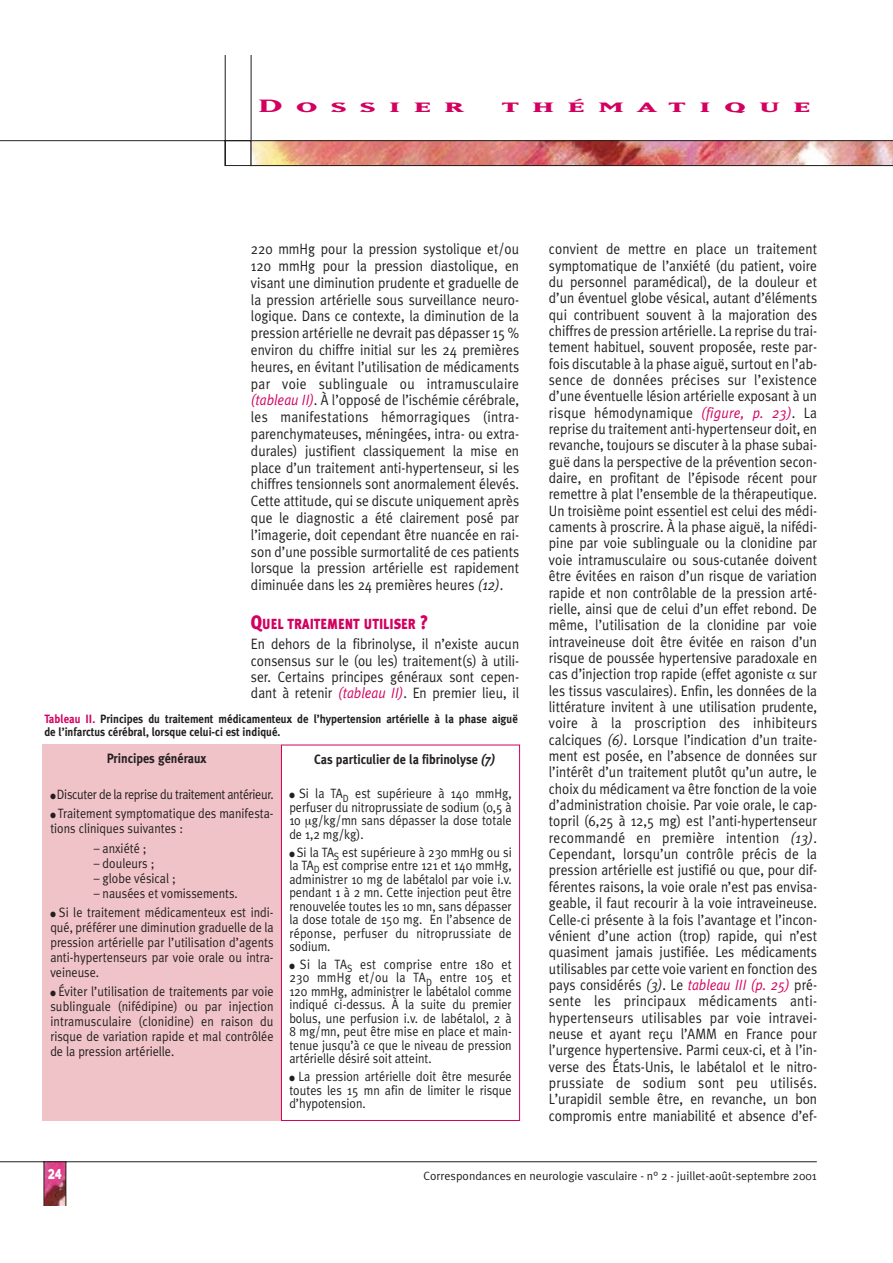
<style>
.page{position:relative;width:893px;height:1263px;background:#fff}
.page>*{position:absolute;margin:0;border:0;box-sizing:border-box;transform-origin:0 0}
.t1{font:21px "Matrix Bold Small Caps";letter-spacing:.31em;color:#d30060;scale:2 1}
.t2{font:15px/16.4px "Meta Plus Normal";color:#231f1f;text-align:justify;scale:.9 1}
.t3{font:15px "Typeface Six";color:#fff;scale:.8 1}
.t4{font:900 14.7px "Meta Plus";color:#d30060;scale:.85 1}
.t5{font:13.5px/13.5px "Meta Plus Normal";color:#231f1f;text-align:justify;scale:.9 1}
.t6{font:13.5px/19.2px "Meta Plus Normal";letter-spacing:-.025em;color:#231f1f;scale:.9 1}
.t7{font:700 13.5px "Meta Plus";color:#231f1f;scale:.9 1}
.t8{font:700 12px/13.5px "Meta Plus";color:#231f1f;scale:.9 1}
.t9{font:12px "Meta Plus Normal";color:#231f1f}
.s1{font-style:italic;color:#d30060}
.s2{font-style:italic}
.s3{font-size:19.5px}
.s4{color:#d30060}
</style>
<div class="page">
<img style="left:45px;top:1163px;width:21px;height:43px">
<hr style="left:44px;top:1162px;width:1px;height:44px;background:#231f1f">
<hr style="left:66px;top:1162px;width:1px;height:44px;background:#231f1f">
<hr style="left:0;top:1162px;width:816px;height:1px;background:#231f1f">
<svg style="left:0;top:56px;width:252px;height:110px"></svg>
<img style="left:251px;top:140px;width:641px;height:26px">
<div style="left:43px;top:745px;width:238px;height:376px;background:#f0c3c8"></div>
<div style="left:281px;top:745px;width:239px;height:376px;border:1px solid #d30060"></div>
<h1 class="t1" style="left:258px;top:93px;width:104px">Dossier</h1>
<h1 class="t1" style="left:501px;top:93px;width:156px">thématique</h1>
<p class="t2" style="left:251px;top:242px;width:299px;line-height:16.8px">220 mmHg pour la pression systolique et/ou 120 mmHg pour la pression diastolique, en visant une diminution prudente et graduelle de la pression artérielle sous surveillance neuro&shy;logique. Dans ce contexte, la diminution de la pression artérielle ne devrait pas dépasser 15 % environ du chiffre initial sur les 24 premières heures, en évitant l’utilisation de médicaments par voie sublinguale ou intramusculaire <span class="s1">(tableau II)</span>. À l’opposé de l’ischémie cérébrale, les manifestations hémorragiques (intra&shy;parenchymateuses, méningées, intra- ou extra&shy;durales) justifient classiquement la mise en place d’un traitement anti-hypertenseur, si les chiffres tensionnels sont anormalement élevés.<br>Cette attitude, qui se discute uniquement après que le diagnostic a été clairement posé par l’imagerie, doit cependant être nuancée en rai&shy;son d’une possible surmortalité de ces patients lorsque la pression artérielle est rapidement diminuée dans les 24 premières heures <span class="s2">(12)</span>.</p>
<p class="t4" style="left:251px;top:618px;width:210px"><span class="s3">Q</span>UEL TRAITEMENT UTILISER <span class="s3">?</span></p>
<p class="t2" style="left:251px;top:637px;width:299px">En dehors de la fibrinolyse, il n’existe aucun consensus sur le (ou les) traitement(s) à utili&shy;ser. Certains principes généraux sont cepen&shy;dant à retenir <span class="s1">(tableau II)</span>. En premier lieu, il</p>
<p class="t8" style="left:44px;top:713px;width:527px"><span class="s4">Tableau II.</span> Principes du traitement médicamenteux de l’hypertension artérielle à la phase aiguë de l’infarctus cérébral, lorsque celui-ci est indiqué.</p>
<p class="t7" style="left:314px;top:754px;width:202px">Cas particulier de la fibrinolyse <span class="s2">(7)</span></p>
<p class="t5" style="left:289px;top:788px;width:248px;text-indent:10px">Si la TA<sub>D</sub> est supérieure à 140 mmHg, perfuser du nitroprussiate de sodium (0,5 à 10 g/kg/mn sans dépasser la dose totale de 1,2 mg/kg).</p>
<p class="t5" style="left:289px;top:847px;width:248px;text-indent:7px">Si la TA<sub>S</sub> est supérieure à 230 mmHg ou si la TA<sub>D</sub> est comprise entre 121 et 140 mmHg, administrer 10 mg de labétalol par voie i.v. pendant 1 à 2 mn. Cette injection peut être renouvelée toutes les 10 mn, sans dépasser la dose totale de 150 mg. En l’absence de réponse, perfuser du nitroprussiate de sodium.</p>
<p class="t5" style="left:289px;top:959px;width:248px;text-indent:11px">Si la TA<sub>S</sub> est comprise entre 180 et 230 mmHg et/ou la TA<sub>D</sub> entre 105 et 120 mmHg, administrer le labétalol comme indiqué ci-dessus. À la suite du premier bolus, une perfusion i.v. de labétalol, 2 à 8 mg/mn, peut être mise en place et main&shy;tenue jusqu’à ce que le niveau de pression artérielle désiré soit atteint.</p>
<p class="t5" style="left:289px;top:1071px;width:248px;text-indent:9px">La pression artérielle doit être mesurée toutes les 15 mn afin de limiter le risque d’hypotension.</p>
<p class="t7" style="left:107px;top:753px;width:113px">Principes généraux</p>
<p class="t6" style="left:57px;top:786px;width:242px">Discuter de la reprise du traitement antérieur.<br>Traitement symptomatique des manifesta-</p>
<p class="t5" style="left:50px;top:823px;width:149px">tions cliniques suivantes :</p>
<p class="t5" style="left:94px;top:843px;width:60px">– anxiété ;</p>
<p class="t5" style="left:94px;top:858px;width:69px">– douleurs ;</p>
<p class="t5" style="left:94px;top:873px;width:93px">– globe vésical ;</p>
<p class="t5" style="left:59px;top:885px;width:240px;line-height:19.2px;text-align:center">– nausées et vomissements.<br>Si le traitement médicamenteux est indi-</p>
<p class="t5" style="left:50px;top:921px;width:249px;line-height:15px">qué, préférer une diminution graduelle de la pression artérielle par l’utilisation d’agents anti-hypertenseurs par voie orale ou intra&shy;veineuse.</p>
<p class="t5" style="left:50px;top:985px;width:249px;line-height:15px;text-indent:8px">Éviter l’utilisation de traitements par voie sublinguale (nifédipine) ou par injection intramusculaire (clonidine) en raison du risque de variation rapide et mal contrôlée de la pression artérielle.</p>
<p class="t2" style="left:549px;top:242px;width:299px">convient de mettre en place un traitement symptomatique de l’anxiété (du patient, voire du personnel paramédical), de la douleur et d’un éventuel globe vésical, autant d’éléments qui contribuent souvent à la majoration des chiffres de pression artérielle. La reprise du trai&shy;tement habituel, souvent proposée, reste par&shy;fois discutable à la phase aiguë, surtout en l’ab&shy;sence de données précises sur l’existence d’une éventuelle lésion artérielle exposant à un risque hémodynamique <span class="s1">(figure, p. 23)</span>. La reprise du traitement anti-hypertenseur doit, en revanche, toujours se discuter à la phase subai&shy;guë dans la perspective de la prévention secon&shy;daire, en profitant de l’épisode récent pour remettre à plat l’ensemble de la thérapeutique.<br>Un troisième point essentiel est celui des médi&shy;caments à proscrire. À la phase aiguë, la nifédi&shy;pine par voie sublinguale ou la clonidine par voie intramusculaire ou sous-cutanée doivent être évitées en raison d’un risque de variation rapide et non contrôlable de la pression arté&shy;rielle, ainsi que de celui d’un effet rebond. De même, l’utilisation de la clonidine par voie intraveineuse doit être évitée en raison d’un risque de poussée hypertensive paradoxale en cas d’injection trop rapide (effet agoniste sur les tissus vasculaires). Enfin, les données de la littérature invitent à une utilisation prudente, voire à la proscription des inhibiteurs calciques <span class="s2">(6)</span>. Lorsque l’indication d’un traite&shy;ment est posée, en l’absence de données sur l’intérêt d’un traitement plutôt qu’un autre, le choix du médicament va être fonction de la voie d’administration choisie. Par voie orale, le cap&shy;topril (6,25 à 12,5 mg) est l’anti-hypertenseur recommandé en première intention <span class="s2">(13)</span>.<br>Cependant, lorsqu’un contrôle précis de la pression artérielle est justifié ou que, pour dif&shy;férentes raisons, la voie orale n’est pas envisa&shy;geable, il faut recourir à la voie intraveineuse.<br>Celle-ci présente à la fois l’avantage et l’incon&shy;vénient d’une action (trop) rapide, qui n’est quasiment jamais justifiée. Les médicaments utilisables par cette voie varient en fonction des pays considérés <span class="s2">(3)</span>. Le <span class="s1">tableau III (p. 25)</span> pré&shy;sente les principaux médicaments anti&shy;hypertenseurs utilisables par voie intravei&shy;neuse et ayant reçu l’AMM en France pour l’urgence hypertensive. Parmi ceux-ci, et à l’in&shy;verse des États-Unis, le labétalol et le nitro&shy;prussiate de sodium sont peu utilisés.<br>L’urapidil semble être, en revanche, un bon compromis entre maniabilité et absence d’ef-</p>
<p class="t3" style="left:48px;top:1165px;width:19px">24</p>
<p class="t9" style="left:423px;top:1171px;width:394px">Correspondances en neurologie vasculaire - n° 2 - juillet-août-septembre 2001</p>
</div>
